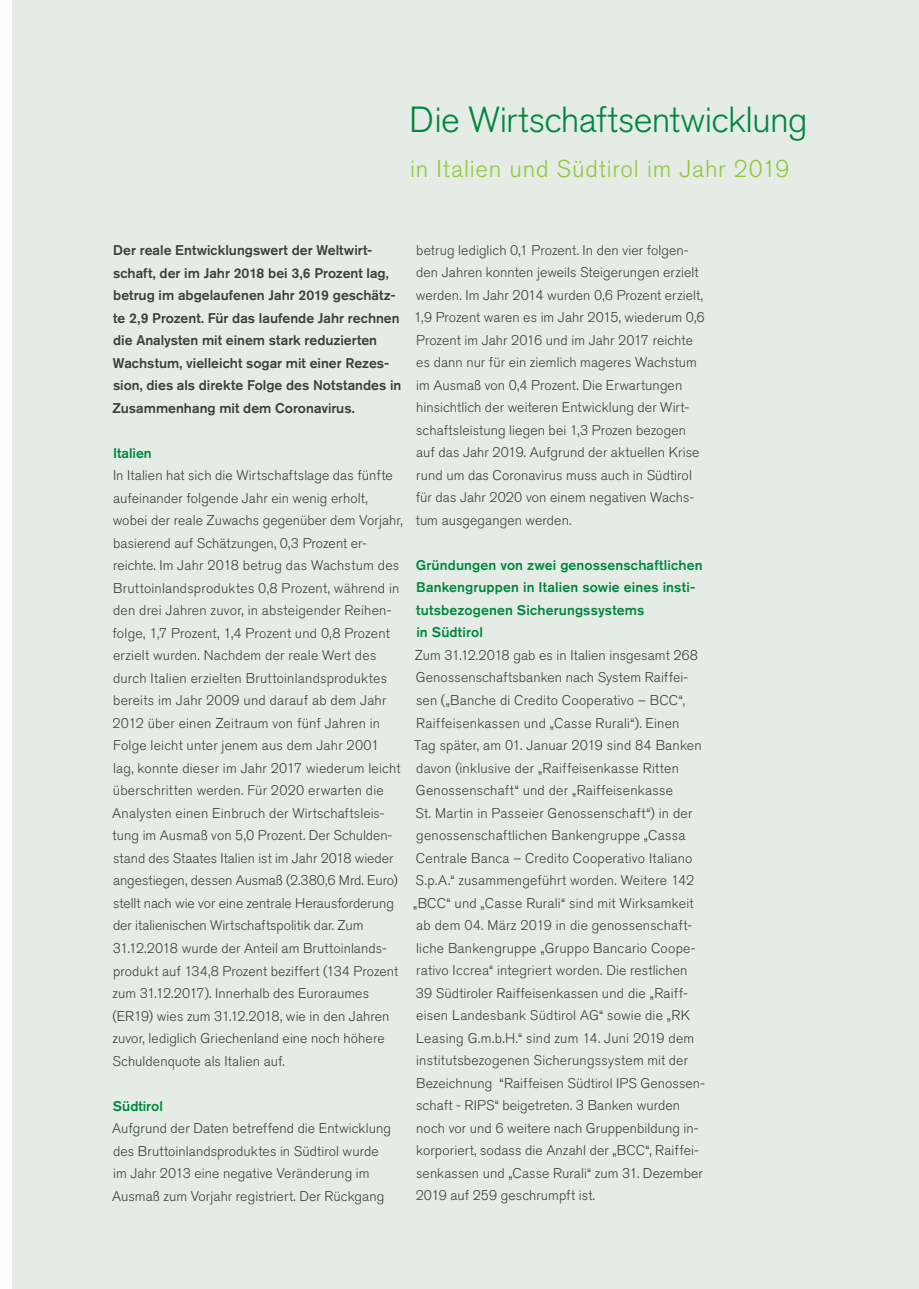
<style>
.page{position:relative;width:919px;height:1289px;background:#fff}
.page>*{position:absolute;margin:0;border:0;box-sizing:border-box;transform-origin:0 0}
.DE___GB_Header_24pt{font:300 36px "Akzidenz Grotesk BQ";letter-spacing:-.02em;color:#00873f}
.DE___GB_Header_24pt-2{font:300 24px "Akzidenz Grotesk BQ";letter-spacing:.035em;color:#92c73d}
.DE_-_GB_Body{font:300 13.95px/22.5px "Akzidenz Grotesk BQ";letter-spacing:.01em;color:#3e3e3f}
.DE_-_GB_Body-2{font:500 13.95px/22.5px "Akzidenz Grotesk BQ";color:#3e3e3f}
.DE_-_GB_Body-3{font:500 13.95px/22.5px "Akzidenz Grotesk BQ";letter-spacing:.01em;color:#00873f}
.s1{font-weight:500;color:#00873f}
</style>
<div class="page">
<div style="left:13px;top:0;width:905px;height:1288px;background:#e4ece5"></div>
<p class="DE___GB_Header_24pt" style="left:409px;top:100px;width:400px">Die Wirtschaftsentwicklung</p>
<p class="DE___GB_Header_24pt-2" style="left:410px;top:155px;width:380px">in Italien und Südtirol im Jahr 2019</p>
<p class="DE_-_GB_Body-2" style="left:112px;top:239px;width:290px">Der reale Entwicklungswert der Weltwirt&shy;schaft, der im Jahr 2018 bei 3,6 Prozent lag, betrug im abgelaufenen Jahr 2019 geschätz&shy;te 2,9 Prozent. Für das laufende Jahr rechnen die Analysten mit einem stark reduzierten Wachstum, vielleicht sogar mit einer Rezes&shy;sion, dies als direkte Folge des Notstandes in Zusammenhang mit dem Coronavirus.</p>
<p class="DE_-_GB_Body" style="left:112px;top:442px;width:292px"><span class="s1">Italien<br></span>In Italien hat sich die Wirtschaftslage das fünfte aufeinander folgende Jahr ein wenig erholt, wobei der reale Zuwachs gegenüber dem Vorjahr, basierend auf Schätzungen, 0,3 Prozent er&shy;reichte. Im Jahr 2018 betrug das Wachstum des Bruttoinlandsproduktes 0,8 Prozent, während in den drei Jahren zuvor, in absteigender Reihen&shy;folge, 1,7 Prozent, 1,4 Prozent und 0,8 Prozent erzielt wurden. Nachdem der reale Wert des durch Italien erzielten Bruttoinlandsproduktes bereits im Jahr 2009 und darauf ab dem Jahr 2012 über einen Zeitraum von fünf Jahren in Folge leicht unter jenem aus dem Jahr 2001<br>lag, konnte dieser im Jahr 2017 wiederum leicht überschritten werden. Für 2020 erwarten die Analysten einen Einbruch der Wirtschaftsleis&shy;tung im Ausmaß von 5,0 Prozent. Der Schulden&shy;stand des Staates Italien ist im Jahr 2018 wieder angestiegen, dessen Ausmaß (2.380,6 Mrd. Euro) stellt nach wie vor eine zentrale Herausforderung der italienischen Wirtschaftspolitik dar. Zum 31.12.2018 wurde der Anteil am Bruttoinlands&shy;produkt auf 134,8 Prozent beziffert (134 Prozent zum 31.12.2017). Innerhalb des Euroraumes (ER19) wies zum 31.12.2018, wie in den Jahren zuvor, lediglich Griechenland eine noch höhere Schuldenquote als Italien auf.</p>
<p class="DE_-_GB_Body" style="left:112px;top:1094px;width:280px"><span class="s1">Südtirol<br></span>Aufgrund der Daten betreffend die Entwicklung des Bruttoinlandsproduktes in Südtirol wurde im Jahr 2013 eine negative Veränderung im Ausmaß zum Vorjahr registriert. Der Rückgang</p>
<p class="DE_-_GB_Body" style="left:414px;top:239px;width:292px">betrug lediglich 0,1 Prozent. In den vier folgen&shy;den Jahren konnten jeweils Steigerungen erzielt werden. Im Jahr 2014 wurden 0,6 Prozent erzielt, 1,9 Prozent waren es im Jahr 2015, wiederum 0,6<br>Prozent im Jahr 2016 und im Jahr 2017 reichte es dann nur für ein ziemlich mageres Wachstum im Ausmaß von 0,4 Prozent. Die Erwartungen hinsichtlich der weiteren Entwicklung der Wirt&shy;schaftsleistung liegen bei 1,3 Prozen bezogen auf das Jahr 2019. Aufgrund der aktuellen Krise rund um das Coronavirus muss auch in Südtirol für das Jahr 2020 von einem negativen Wachs&shy;tum ausgegangen werden.</p>
<p class="DE_-_GB_Body-3" style="left:416px;top:553px;width:288px">Gründungen von zwei genossenschaftlichen Bankengruppen in Italien sowie eines insti&shy;tutsbezogenen Sicherungssystems<br>in Südtirol</p>
<p class="DE_-_GB_Body" style="left:413px;top:644px;width:293px">Zum 31.12.2018 gab es in Italien insgesamt 268<br>Genossenschaftsbanken nach System Raiffei&shy;sen („Banche di Credito Cooperativo – BCC“, Raiffeisenkassen und „Casse Rurali“). Einen<br>Tag später, am 01. Januar 2019 sind 84 Banken davon (inklusive der „Raiffeisenkasse Ritten Genossenschaft“ und der „Raiffeisenkasse<br>St. Martin in Passeier Genossenschaft“) in der genossenschaftlichen Bankengruppe „Cassa Centrale Banca – Credito Cooperativo Italiano S.p.A.“ zusammengeführt worden. Weitere 142 „BCC“ und „Casse Rurali“ sind mit Wirksamkeit ab dem 04. März 2019 in die genossenschaft&shy;liche Bankengruppe „Gruppo Bancario Coope&shy;rativo Iccrea“ integriert worden. Die restlichen<br>39 Südtiroler Raiffeisenkassen und die „Raiff&shy;eisen Landesbank Südtirol AG“ sowie die „RK Leasing G.m.b.H.“ sind zum 14. Juni 2019 dem institutsbezogenen Sicherungssystem mit der Bezeichnung “Raiffeisen Südtirol IPS Genossen&shy;schaft - RIPS“ beigetreten. 3 Banken wurden noch vor und 6 weitere nach Gruppenbildung in&shy;korporiert, sodass die Anzahl der „BCC“, Raiffei&shy;senkassen und „Casse Rurali“ zum 31. Dezember 2019 auf 259 geschrumpft ist.</p>
</div>
